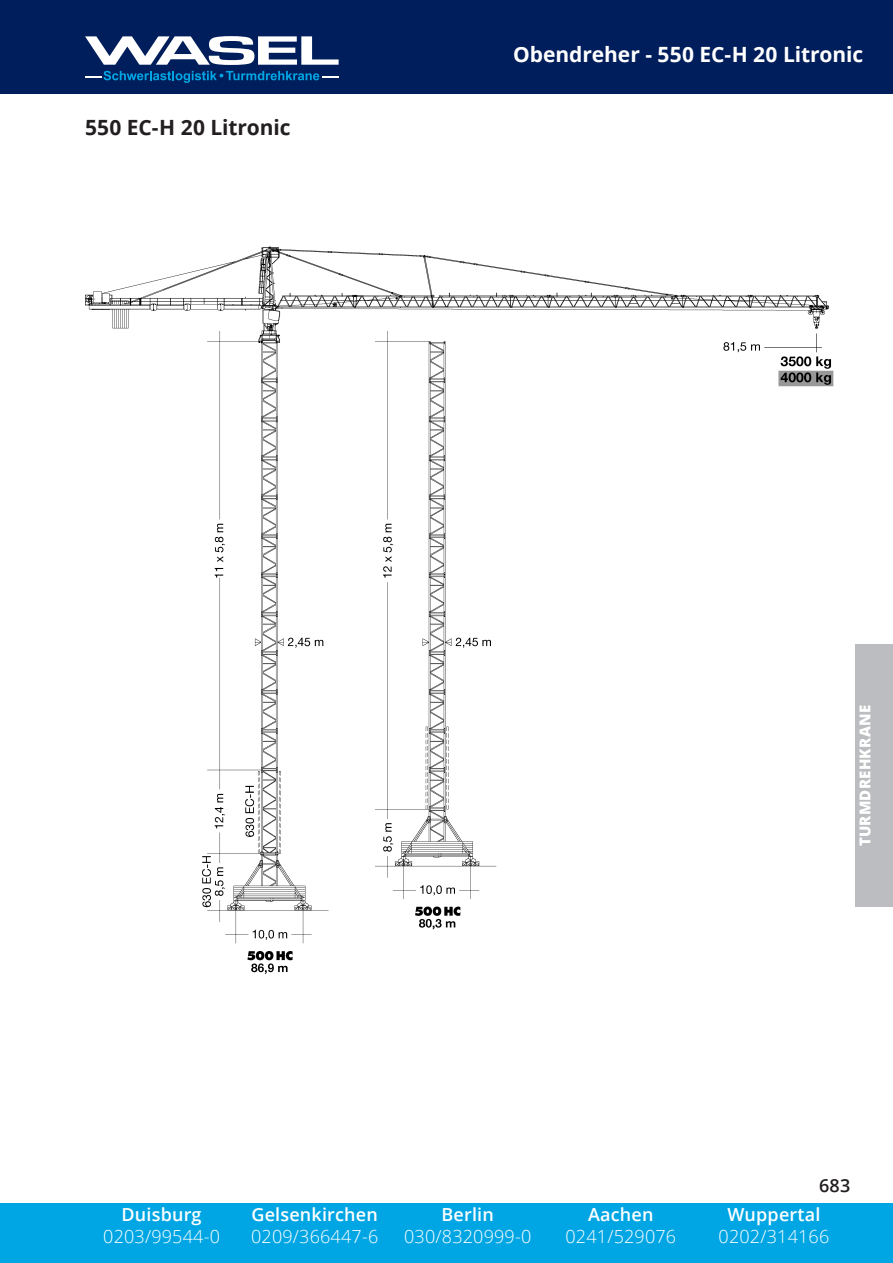
<style>
.page{position:relative;width:893px;height:1263px;background:#fff}
.page>*{position:absolute;margin:0;border:0;box-sizing:border-box;transform-origin:0 0}
.t1{font:700 21px "Open Sans";letter-spacing:-.005em;color:#fff}
.t2{font:700 21px "Open Sans";letter-spacing:-.005em;color:#231f20}
.t3{font:300 18px "Open Sans";letter-spacing:.01em;color:#fff}
.t4{font:600 18px "Open Sans";letter-spacing:.01em;color:#fff}
.t5{font:600 18px "Open Sans";color:#231f20}
.t6{font:800 15px "Open Sans";letter-spacing:.015em;color:#fff}
</style>
<div class="page">
<div style="left:855px;top:644px;width:38px;height:263px;background:#bcbdc0"></div>
<div style="left:0;top:1203px;width:893px;height:60px;background:#00a6e4"></div>
<div style="left:0;top:0;width:893px;height:94px;background:#001e5b"></div>
<svg style="left:85px;top:36px;width:254px;height:29px"></svg>
<svg style="left:85px;top:71px;width:254px;height:12px"></svg>
<img style="left:85px;top:246px;width:749px;height:727px">
<p class="t2" style="left:85px;top:113px;width:207px">550 EC-H 20 Litronic</p>
<p class="t1" style="left:513px;top:40px;width:352px">Obendreher - 550 EC-H 20 Litronic</p>
<p class="t6" style="left:854px;top:846px;width:143px;rotate:-90deg">TURMDREHKRANE</p>
<p class="t4" style="left:122px;top:1202px;width:82px">Duisburg</p>
<p class="t3" style="left:103px;top:1224px;width:118px">0203/99544-0</p>
<p class="t4" style="left:251px;top:1202px;width:128px">Gelsenkirchen</p>
<p class="t3" style="left:251px;top:1224px;width:129px">0209/366447-6</p>
<p class="t4" style="left:442px;top:1202px;width:54px">Berlin</p>
<p class="t3" style="left:404px;top:1224px;width:129px">030/8320999-0</p>
<p class="t4" style="left:588px;top:1202px;width:67px">Aachen</p>
<p class="t3" style="left:565px;top:1224px;width:112px">0241/529076</p>
<p class="t5" style="left:819px;top:1173px;width:33px">683</p>
<p class="t4" style="left:727px;top:1202px;width:94px">Wuppertal</p>
<p class="t3" style="left:719px;top:1224px;width:112px">0202/314166</p>
</div>
